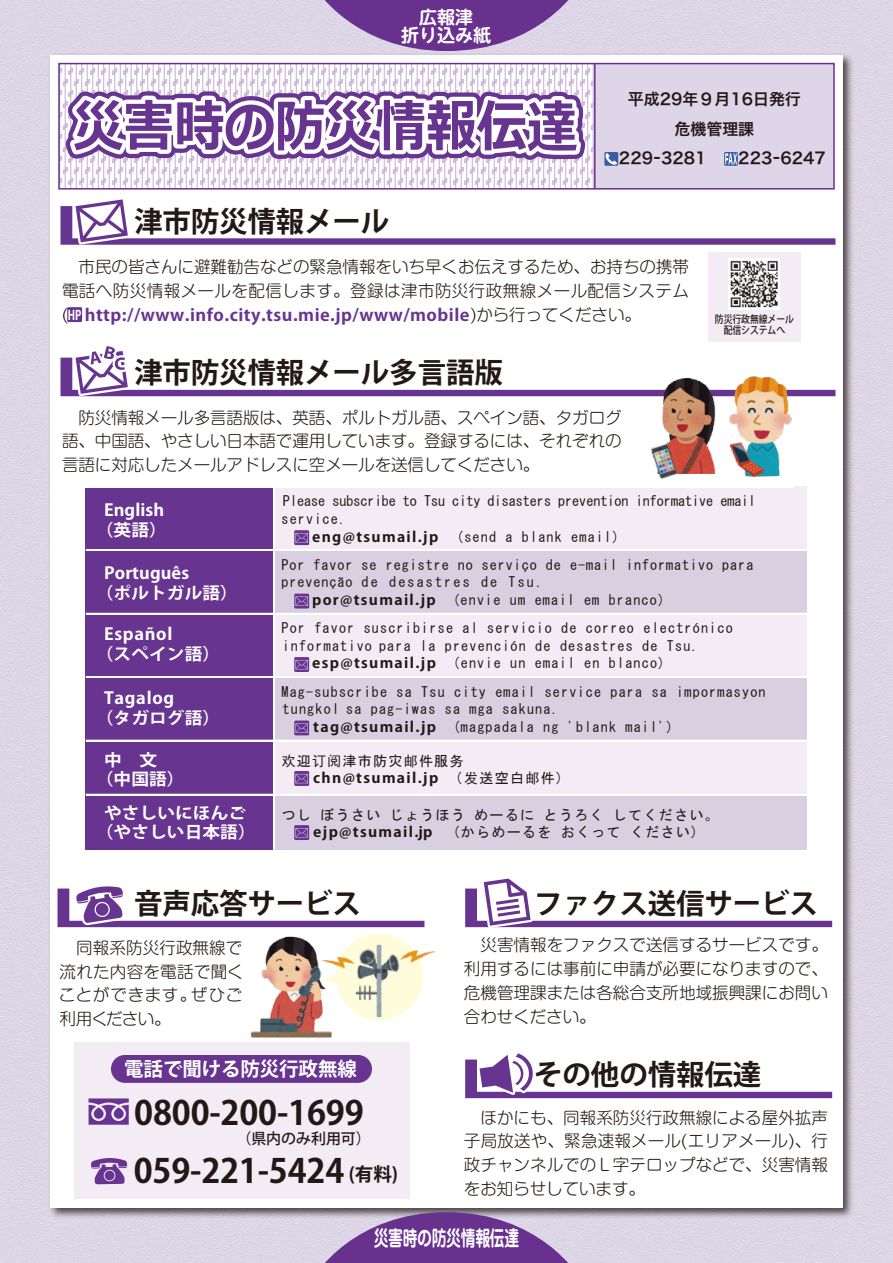
<style>
.page{position:relative;width:893px;height:1263px;background:#ddd6e6}
.page>*{position:absolute;margin:0;border:0;box-sizing:border-box;transform-origin:0 0}
.t1{font:700 56.55px "Meiryo";color:#673490;scale:.89 1}
.t2{font:700 33.15px "Koz Go Pr 6 N";letter-spacing:-.005em;color:#221815}
.t3{font:700 28.5px "Koz Go Pr 6 N";letter-spacing:-.005em;color:#221815}
.t4{font:700 21.3px "Jun 501 Pro";letter-spacing:-.025em;color:#fff;scale:.7 1}
.t5{font:700 19.5px "Koz Go Pr 6 N";letter-spacing:-.005em;color:#fff}
.t6{font:700 18px "UD Shin M Go Pro De";color:#fff}
.t7{font:300 16.5px/23.9px "Shin M Go Pro";color:#221815;text-align:justify}
.t8{font:700 16.5px "Koz Go Pr 6 N";letter-spacing:.025em;color:#673490;scale:1.07 1}
.t9{font:700 16.5px/19.8px "Koz Go Pr 6 N";letter-spacing:.005em;color:#fff;text-align:center;scale:1.07 1}
.t10{font:700 16.5px/19.8px "Koz Go Pr 6 N";letter-spacing:.04em;color:#fff;scale:1.07 1}
.t11{font:15.9px/29.7px "Hira Kaku Pro W6";color:#221815;text-align:center}
.t12{font:500 15px "Koz Go Pr 6 N";letter-spacing:-.005em;color:#221815}
.t13{font:14.1px "MS Gothic";letter-spacing:.085em;color:#221815}
.t14{font:14.1px/17.5px "MS Gothic";color:#221815}
.t15{font:700 14.1px "Koz Go Pr 6 N";letter-spacing:.09em;color:#221815;scale:1.07 1}
.t16{font:14.1px "MS Gothic";letter-spacing:.15em;color:#221815}
.t17{font:700 13.2px "Koz Go Pr 6 N";color:#fff;scale:.8 1}
.t18{font:500 10.5px/11.9px "Koz Go Pr 6 N";letter-spacing:-.005em;color:#221815;text-align:center;scale:.84 1}
.s1{font-family:"Shin M Go Pro";font-weight:300;color:#221815}
.s2{font-family:"Koz Go Pr 6 N";font-weight:700}
.s3{font-family:"Sim Hei"}
.s4{font-family:"MS Gothic";font-weight:400}
.s5{font-family:"Sim Hei";font-weight:400}
.s6{font-size:18.6px}
</style>
<div class="page">
<img style="left:45px;top:50px;width:811px;height:1172px">
<div style="left:51px;top:55px;width:791px;height:1153px;background:#fff"></div>
<svg style="left:315px;top:1212px;width:263px;height:51px;background:#8e67a8"></svg>
<svg style="left:61px;top:179px;width:533px;height:8px"></svg>
<div style="left:595px;top:64px;width:239px;height:125px;background:#dfd5e9"></div>
<hr style="left:594px;top:64px;width:2px;height:125px;background:#69318e">
<div style="left:58px;top:63px;width:777px;height:127px;border:2px solid #69318e"></div>
<svg style="left:604px;top:152px;width:14px;height:14px"></svg>
<svg style="left:605px;top:153px;width:12px;height:13px"></svg>
<svg style="left:724px;top:152px;width:14px;height:14px"></svg>
<svg style="left:725px;top:153px;width:12px;height:11px"></svg>
<svg style="left:52px;top:0;width:546px;height:179px"></svg>
<div style="left:74px;top:1042px;width:336px;height:157px;background:#f3ecf5"></div>
<svg style="left:89px;top:1098px;width:40px;height:27px"></svg>
<div style="left:85px;top:486px;width:190px;height:65px;background:#673490"></div>
<div style="left:274px;top:486px;width:533px;height:65px;background:#f3ecf5"></div>
<div style="left:85px;top:550px;width:190px;height:64px;background:#673490"></div>
<div style="left:274px;top:550px;width:533px;height:64px;background:#d8cfe0"></div>
<div style="left:85px;top:613px;width:190px;height:65px;background:#673490"></div>
<div style="left:274px;top:613px;width:533px;height:65px;background:#f3ecf5"></div>
<div style="left:85px;top:677px;width:190px;height:64px;background:#673490"></div>
<div style="left:274px;top:677px;width:533px;height:64px;background:#d8cfe0"></div>
<div style="left:85px;top:740px;width:190px;height:55px;background:#673490"></div>
<div style="left:274px;top:740px;width:533px;height:55px;background:#f3ecf5"></div>
<div style="left:85px;top:794px;width:190px;height:55px;background:#673490"></div>
<div style="left:274px;top:794px;width:533px;height:55px;background:#d8cfe0"></div>
<hr style="left:73px;top:486px;width:720px;height:1px;background:#fff">
<hr style="left:86px;top:549px;width:721px;height:1px;background:#fff">
<hr style="left:86px;top:550px;width:721px;height:1px;background:#fff">
<hr style="left:86px;top:613px;width:721px;height:1px;background:#fff">
<hr style="left:86px;top:676px;width:721px;height:1px;background:#fff">
<hr style="left:86px;top:677px;width:721px;height:1px;background:#fff">
<hr style="left:86px;top:740px;width:721px;height:1px;background:#fff">
<hr style="left:86px;top:794px;width:721px;height:1px;background:#fff">
<hr style="left:273px;top:487px;width:1px;height:362px;background:#fff">
<hr style="left:274px;top:487px;width:1px;height:362px;background:#fff">
<svg style="left:294px;top:530px;width:15px;height:15px"></svg>
<svg style="left:295px;top:533px;width:13px;height:9px"></svg>
<div style="left:294px;top:594px;width:15px;height:14px;background:#673490"></div>
<svg style="left:295px;top:596px;width:13px;height:10px"></svg>
<svg style="left:294px;top:657px;width:15px;height:15px"></svg>
<svg style="left:295px;top:660px;width:13px;height:9px"></svg>
<div style="left:294px;top:720px;width:15px;height:15px;background:#673490"></div>
<svg style="left:295px;top:723px;width:13px;height:10px"></svg>
<svg style="left:294px;top:771px;width:15px;height:15px"></svg>
<svg style="left:295px;top:774px;width:13px;height:9px"></svg>
<svg style="left:61px;top:199px;width:774px;height:46px"></svg>
<img style="left:729px;top:399px;width:63px;height:78px">
<svg style="left:465px;top:878px;width:367px;height:50px"></svg>
<svg style="left:465px;top:1053px;width:367px;height:46px"></svg>
<div style="left:67px;top:307px;width:15px;height:15px;background:#673490"></div>
<img style="left:661px;top:399px;width:55px;height:75px">
<img style="left:650px;top:437px;width:39px;height:42px">
<img style="left:729px;top:438px;width:37px;height:40px">
<svg style="left:61px;top:346px;width:774px;height:53px"></svg>
<div style="left:708px;top:252px;width:93px;height:90px;background:#f3ecf5"></div>
<img style="left:728px;top:258px;width:52px;height:52px">
<div style="left:111px;top:1055px;width:261px;height:28px;background:#673490;border-radius:14px"></div>
<img style="left:251px;top:957px;width:81px;height:81px">
<img style="left:313px;top:951px;width:122px;height:66px">
<svg style="left:58px;top:825px;width:366px;height:132px"></svg>
<svg style="left:91px;top:1158px;width:36px;height:26px"></svg>
<div style="left:105px;top:1170px;width:10px;height:10px;background:#673490;border-radius:50%"></div>
<p class="t6" style="left:419px;top:3px;width:55px">広報津</p>
<p class="t6" style="left:401px;top:21px;width:91px">折り込み紙</p>
<h1 class="t1" style="left:73px;top:87px;width:568px">災害時の防災情報伝達</h1>
<p class="t11" style="left:628px;top:83px;width:174px">平成29年９月16日発行危機管理課</p>
<p class="t11" style="left:603px;top:143px;width:224px">　229－3281　　223－6247</p>
<h3 class="t3" style="left:134px;top:205px;width:257px">津市防災情報メール</h3>
<p class="t7" style="left:62px;top:253px;width:629px">　市民の皆さんに避難勧告などの緊急情報をいち早くお伝えするため、お持ちの携帯電話へ防災情報メールを配信します。登録は津市防災行政無線メール配信システム</p>
<p class="t8" style="left:62px;top:305px;width:543px"><span class="s1">(　</span>http://www.info.city.tsu.mie.jp/www/mobile<span class="s1">)から行ってください。</span></p>
<p class="t17" style="left:68px;top:307px;width:19px">HP</p>
<p class="t18" style="left:715px;top:313px;width:96px">防災行政無線メール配信システムへ</p>
<h3 class="t3" style="left:134px;top:357px;width:370px">津市防災情報メール多言語版</h3>
<p class="t7" style="left:62px;top:403px;width:561px">　防災情報メール多言語版は、英語、ポルトガル語、スペイン語、タガログ語、中国語、やさしい日本語で運用しています。登録するには、それぞれの言語に対応したメールアドレスに空メールを送信してください。</p>
<p class="t9" style="left:96px;top:500px;width:68px">English（英語）</p>
<p class="t14" style="left:281px;top:492px;width:476px">Please subscribe to Tsu city disasters prevention informative email service.</p>
<p class="t15" style="left:312px;top:528px;width:120px">eng@tsumail.jp</p>
<p class="t13" style="left:456px;top:529px;width:165px">(send a blank email)</p>
<p class="t9" style="left:96px;top:564px;width:134px;text-align:left;text-indent:8px">Português<br>（ポルトガル語）</p>
<p class="t13" style="left:281px;top:558px;width:473px">Por favor se registre no serviço de e-mail informativo para</p>
<p class="t16" style="left:281px;top:575px;width:263px">prevenção de desastres de Tsu.</p>
<p class="t13" style="left:312px;top:593px;width:355px"><span class="s2">por@tsumail.jp</span> (envie um email em branco)</p>
<p class="t10" style="left:96px;top:625px;width:118px;text-indent:8px">Español<br>（スペイン語）</p>
<p class="t13" style="left:281px;top:621px;width:453px">Por favor suscribirse al servicio de correo electrónico</p>
<p class="t13" style="left:283px;top:639px;width:417px">informativo para la prevención de desastres de Tsu.</p>
<p class="t13" style="left:312px;top:656px;width:355px"><span class="s2">esp@tsumail.jp</span> (envie un email en blanco)</p>
<p class="t10" style="left:96px;top:688px;width:118px;text-indent:8px">Tagalog<br>（タガログ語）</p>
<p class="t13" style="left:281px;top:684px;width:486px">Mag-subscribe sa Tsu city email service para sa impormasyon</p>
<p class="t13" style="left:283px;top:702px;width:278px">tungkol sa pag-iwas sa mga sakuna.</p>
<p class="t13" style="left:313px;top:720px;width:362px"><span class="s2">tag@tsumail.jp</span> (magpadala ng 'blank mail')</p>
<p class="t9" style="left:96px;top:750px;width:84px;text-align:left;text-indent:8px">中　文<br>（中国語）</p>
<p class="t13" style="left:281px;top:753px;width:184px"><span class="s3">欢</span>迎<span class="s3">订阅</span>津市防灾<span class="s3">邮</span>件服<span class="s3">务</span></p>
<p class="t15" style="left:313px;top:770px;width:235px">chn@tsumail.jp <span class="s4">(</span><span class="s5">发</span><span class="s4">送空白</span><span class="s5">邮</span><span class="s4">件)</span></p>
<p class="t9" style="left:96px;top:803px;width:151px">やさしいにほんご（やさしい日本語）</p>
<p class="t13" style="left:281px;top:807px;width:439px">つし ぼうさい じょうほう めーるに とうろく してください。</p>
<p class="t15" style="left:313px;top:824px;width:113px">ejp@tsumail.jp</p>
<p class="t13" style="left:453px;top:825px;width:247px">(からめーるを おくって ください)</p>
<h3 class="t3" style="left:134px;top:888px;width:229px">音声応答サービス</h3>
<h3 class="t3" style="left:534px;top:888px;width:285px">ファクス送信サービス</h3>
<p class="t7" style="left:59px;top:934px;width:186px">　同報系防災行政無線で流れた内容を電話で聞くことができます。ぜひご利用ください。</p>
<h3 class="t5" style="left:124px;top:1058px;width:234px">電話で聞ける防災行政無線</h3>
<h2 class="t2" style="left:134px;top:1094px;width:231px">0800-200-1699</h2>
<p class="t12" style="left:236px;top:1130px;width:136px">（県内のみ利用可）</p>
<h2 class="t2" style="left:134px;top:1152px;width:266px">059-221-5424 <span class="s6">(有料)</span></h2>
<p class="t7" style="left:464px;top:931px;width:366px">　災害情報をファクスで送信するサービスです。利用するには事前に申請が必要になりますので、危機管理課または各総合支所地域振興課にお問い合わせください。</p>
<h3 class="t3" style="left:534px;top:1059px;width:229px">その他の情報伝達</h3>
<p class="t7" style="left:464px;top:1103px;width:366px">　ほかにも、同報系防災行政無線による屋外拡声子局放送や、緊急速報メール(エリアメール)、行政チャンネルでのＬ字テロップなどで、災害情報をお知らせしています。</p>
<h3 class="t4" style="left:374px;top:1221px;width:209px">災害時の防災情報伝達</h3>
</div>
